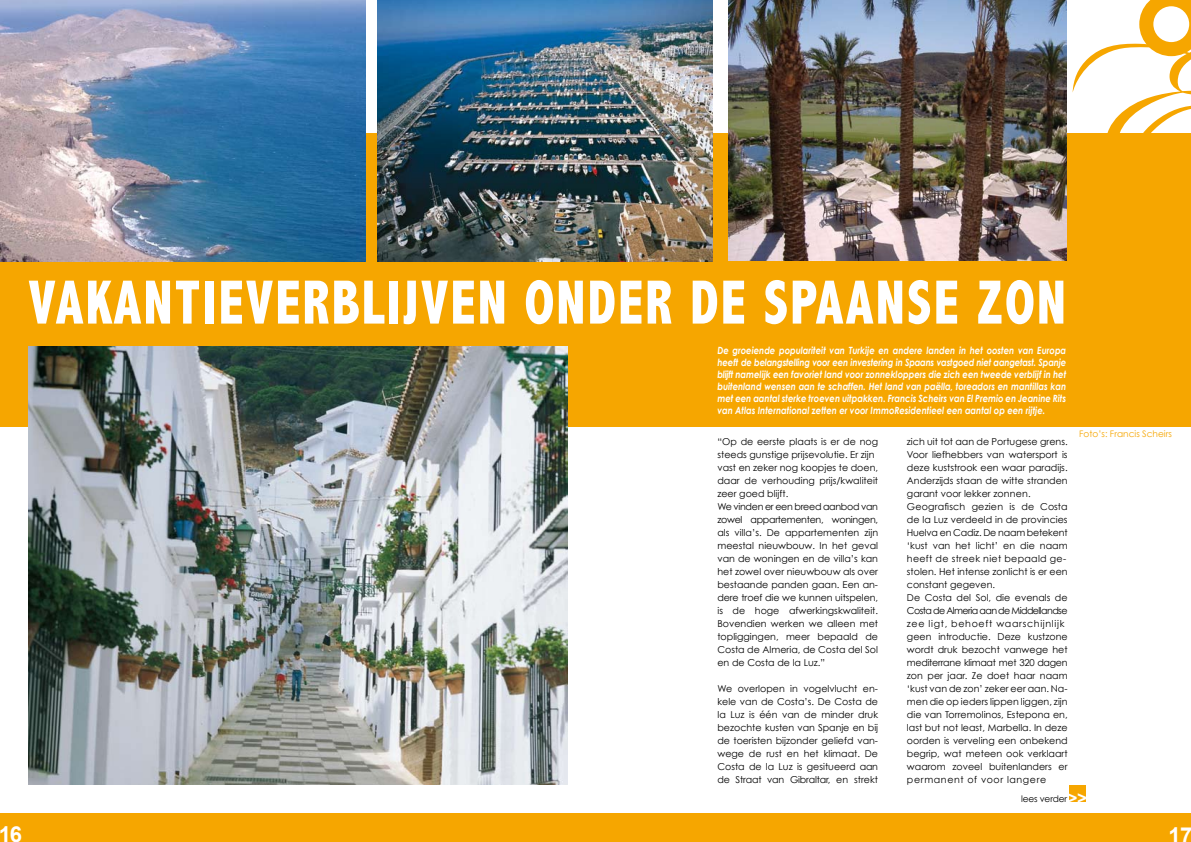
<style>
.page{position:relative;width:1191px;height:842px;background:#fff}
.page>*{position:absolute;margin:0;border:0;box-sizing:border-box;transform-origin:0 0}
.t1{font:800 condensed 63px "Abadi";letter-spacing:.04em;color:#fff;scale:.85 1}
.t2{font:700 22px "Arial";color:#fff}
.t3{font:italic 700 10px/12px "Century Gothic";color:#fff;text-align:justify;scale:.85 1}
.t4{font:9.5px/13px "Century Gothic";color:#000}
.t5{font:9px "Century Gothic";color:#f6a600}
.t6{font:9px "Century Gothic";letter-spacing:-.02em;color:#000}
.s1{font-family:"Arial";font-weight:700;font-size:17.1px;color:#fff}
</style>
<div class="page">
<div style="left:0;top:133px;width:1191px;height:294px;background:#f6a600"></div>
<div style="left:0;top:813px;width:1191px;height:29px;background:#f6a600"></div>
<img style="left:28px;top:347px;width:539px;height:437px">
<img style="left:0;top:0;width:365px;height:261px">
<img style="left:377px;top:0;width:335px;height:261px">
<img style="left:728px;top:0;width:338px;height:260px">
<div style="left:1070px;top:785px;width:16px;height:17px;background:#f6a600"></div>
<svg style="left:1072px;top:0;width:119px;height:133px"></svg>
<h1 class="t1" style="left:28px;top:266px;width:1222px">VAKANTIEVERBLIJVEN ONDER DE SPAANSE ZON</h1>
<p class="t3" style="left:717px;top:344px;width:412px">De groeiende populariteit van Turkije en andere landen in het oosten van Europa heeft de belangstelling voor een investering in Spaans vastgoed niet aangetast. Spanje blijft namelijk een favoriet land voor zonnekloppers die zich een tweede verblijf in het buitenland wensen aan te schaffen. Het land van paëlla, toreadors en mantillas kan met een aantal sterke troeven uitpakken. Francis Scheirs van El Premio en Jeanine Rits van Atlas International zetten er voor ImmoResidentieel een aantal op een rijtje.</p>
<p class="t4" style="left:717px;top:435px;width:162px">“Op de eerste plaats is er de nog steeds gunstige prijsevolutie. Er zijn vast en zeker nog koopjes te doen, daar de verhouding prijs/kwaliteit zeer goed blijft.<br>We vinden er een breed aanbod van zowel appartementen, woningen, als villa’s. De appartementen zijn meestal nieuwbouw. In het geval van de woningen en de villa’s kan het zowel over nieuwbouw als over bestaande panden gaan. Een an&shy;dere troef die we kunnen uitspelen, is de hoge afwerkingskwaliteit.<br>Bovendien werken we alleen met topliggingen, meer bepaald de<br>Costa de Almeria, de Costa del Sol en de Costa de la Luz.”</p>
<p class="t4" style="left:717px;top:682px;width:162px;text-align:justify">We overlopen in vogelvlucht en&shy;kele van de Costa’s. De Costa de la Luz is één van de minder druk bezochte kusten van Spanje en bij de toeristen bijzonder geliefd van&shy;wege de rust en het klimaat. De Costa de la Luz is gesitueerd aan de Straat van Gibraltar, en strekt</p>
<p class="t4" style="left:907px;top:435px;width:162px">zich uit tot aan de Portugese grens.<br>Voor liefhebbers van watersport is deze kuststrook een waar paradijs.<br>Anderzijds staan de witte stranden garant voor lekker zonnen.<br>Geografisch gezien is de Costa de la Luz verdeeld in de provincies<br>Huelva en Cadiz. De naam betekent ‘kust van het licht’ en die naam heeft de streek niet bepaald ge&shy;stolen. Het intense zonlicht is er een constant gegeven.<br>De Costa del Sol, die evenals de<br>Costa de Almeria aan de Middellandse zee ligt, behoeft waarschijnlijk geen introductie. Deze kustzone wordt druk bezocht vanwege het mediterrane klimaat met 320 dagen zon per jaar. Ze doet haar naam ‘kust van de zon’ zeker eer aan. Na&shy;men die op ieders lippen liggen, zijn die van Torremolinos, Estepona en, last but not least, Marbella. In deze oorden is verveling een onbekend begrip, wat meteen ook verklaart waarom zoveel buitenlanders er permanent of voor langere</p>
<p class="t5" style="left:1079px;top:428px;width:94px">Foto’s: Francis Scheirs</p>
<p class="t6" style="left:1021px;top:793px;width:67px">lees verder<span class="s1">&gt;&gt;</span></p>
<h2 class="t2" style="left:-2px;top:820px;width:25px">16</h2>
<h2 class="t2" style="left:1168px;top:820px;width:25px">17</h2>
</div>
